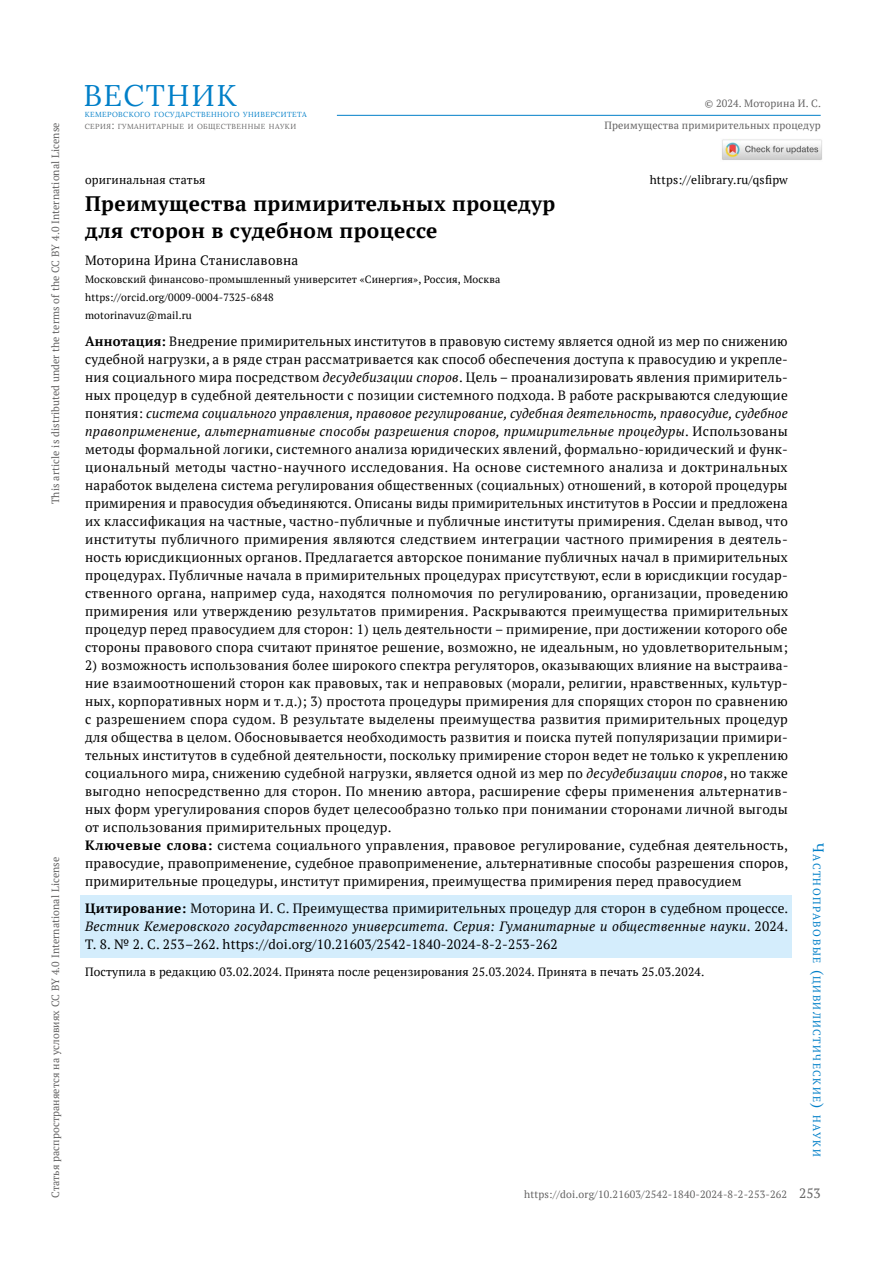
<style>
.page{position:relative;width:893px;height:1263px;background:#fff}
.page>*{position:absolute;margin:0;border:0;box-sizing:border-box;transform-origin:0 0}
.t1{font:29.85px "Lora";letter-spacing:.05em;color:#007fc8}
.t2{font:700 20.85px/27px "PT Serif";letter-spacing:.02em;color:#000}
.t3{font:13.5px/18px "PT Serif";letter-spacing:.025em;color:#000;text-align:justify}
.t4{font:13.5px "PT Serif";color:#646363}
.t5{font:12px "PT Serif";letter-spacing:.015em;color:#000}
.t6{font:10.5px "PT Serif";letter-spacing:.01em;color:#646363}
.t7{font:10.5px/18px "PT Serif";letter-spacing:.015em;color:#000}
.t8{font:10.5px "PT Serif";letter-spacing:.145em;color:#007fc8}
.t9{font:7.35px/12.6px "Lora";letter-spacing:.055em;color:#007fc8}
.s1{color:#646363}
.s2{font-size:10.5px;color:#646363}
.s3{font-weight:700}
.s4{font-style:italic}
.s5{font-size:15px}
</style>
<div class="page">
<hr style="left:337px;top:115px;width:484px;height:1px;background:#007fc8">
<div style="left:81px;top:895px;width:711px;height:62px;background:#d4edfc"></div>
<img style="left:722px;top:139px;width:100px;height:21px">
<p class="t6" style="left:49px;top:504px;width:383px;rotate:-90deg">This article is distributed under the terms of the CC BY 4.0 International License</p>
<p class="t6" style="left:49px;top:1198px;width:343px;rotate:-90deg">Cтатья распространяется на условиях CC BY 4.0 International License</p>
<h1 class="t1" style="left:83px;top:73px;width:155px">ВЕСТНИК</h1>
<p class="t9" style="left:85px;top:107px;width:223px">кемеровского государственного университета <span class="s1">серия</span><span class="s2">:</span> <span class="s1">гуманитарные и общественные науки</span></p>
<p class="t6" style="left:604px;top:119px;width:218px">Преимущества примирительных процедур</p>
<p class="t6" style="left:705px;top:96px;width:118px">© 2024. Моторина И. С.</p>
<p class="t5" style="left:85px;top:171px;width:122px">оригинальная статья</p>
<p class="t5" style="left:650px;top:171px;width:140px">https://elibrary.ru/qsfipw</p>
<h2 class="t2" style="left:85px;top:189px;width:472px">Преимущества примирительных процедур для сторон в судебном процессе</h2>
<p class="t3" style="left:85px;top:251px;width:215px">Моторина Ирина Станиславовна</p>
<p class="t7" style="left:85px;top:270px;width:417px">Московский финансово-промышленный университет «Синергия», Россия, Москва https://orcid.org/0009-0004-7325-6848<br>motorinavuz@mail.ru</p>
<p class="t3" style="left:85px;top:332px;width:705px"><span class="s3">Аннотация:</span> Внедрение примирительных институтов в правовую систему является одной из мер по снижению судебной нагрузки, а в ряде стран рассматривается как способ обеспечения доступа к правосудию и укрепле&shy;ния социального мира посредством <span class="s4">десудебизации споров</span>. Цель – проанализировать явления примиритель&shy;ных процедур в судебной деятельности с позиции системного подхода. В работе раскрываются следующие понятия: <span class="s4">система социального управления, правовое регулирование, судебная деятельность, правосудие, судебное правоприменение, альтернативные способы разрешения споров, примирительные процедуры</span>. Использованы методы формальной логики, системного анализа юридических явлений, формально-юридический и функ&shy;циональный методы частно-научного исследования. На основе системного анализа и доктринальных наработок выделена система регулирования общественных (социальных) отношений, в которой процедуры примирения и правосудия объединяются. Описаны виды примирительных институтов в России и предложена их классификация на частные, частно-публичные и публичные институты примирения. Сделан вывод, что институты публичного примирения являются следствием интеграции частного примирения в деятель&shy;ность юрисдикционных органов. Предлагается авторское понимание публичных начал в примирительных процедурах. Публичные начала в примирительных процедурах присутствуют, если в юрисдикции государ&shy;ственного органа, например суда, находятся полномочия по регулированию, организации, проведению примирения или утверждению результатов примирения. Раскрываются преимущества примирительных процедур перед правосудием для сторон: 1) цель деятельности – примирение, при достижении которого обе стороны правового спора считают принятое решение, возможно, не идеальным, но удовлетворительным;</p>
<p class="t3" style="left:85px;top:656px;width:705px;text-align:left">2) возможность использования более широкого спектра регуляторов, оказывающих влияние на выстраива&shy;ние взаимоотношений сторон как правовых, так и неправовых (морали, религии, нравственных, культур&shy;ных, корпоративных норм и т.д.); 3) простота процедуры примирения для спорящих сторон по сравнению с разрешением спора судом. В результате выделены преимущества развития примирительных процедур для общества в целом. Обосновывается необходимость развития и поиска путей популяризации примири&shy;тельных институтов в судебной деятельности, поскольку примирение сторон ведет не только к укреплению социального мира, снижению судебной нагрузки, является одной из мер по <span class="s4">десудебизации споров</span>, но также выгодно непосредственно для сторон. По мнению автора, расширение сферы применения альтернатив&shy;ных форм урегулирования споров будет целесообразно только при понимании сторонами личной выгоды от использования примирительных процедур.<br><span class="s3">Ключевые слова:</span> система социального управления, правовое регулирование, судебная деятельность, правосудие, правоприменение, судебное правоприменение, альтернативные способы разрешения споров, примирительные процедуры, институт примирения, преимущества примирения перед правосудием</p>
<p class="t3" style="left:85px;top:899px;width:705px"><span class="s3">Цитирование:</span> Моторина И. С. Преимущества примирительных процедур для сторон в судебном процессе.<br><span class="s4">Вестник Кемеровского государственного университета. Серия: Гуманитарные и общественные науки</span>. 2024.<br>Т. 8. № 2. С. 253–262. https://doi.org/10.21603/2542-1840-2024-8-2-253-262</p>
<p class="t5" style="left:85px;top:964px;width:621px">Поступила в редакцию 03.02.2024. Принята после рецензирования 25.03.2024. Принята в печать 25.03.2024.</p>
<p class="t8" style="left:824px;top:843px;width:314px;rotate:90deg"><span class="s5">Ч</span>астноправовые <span class="s5">(</span>цивилистические<span class="s5">)</span> науки</p>
<p class="t6" style="left:524px;top:1188px;width:265px">https://doi.org/10.21603/2542-1840-2024-8-2-253-262</p>
<p class="t4" style="left:799px;top:1184px;width:23px">253</p>
</div>
